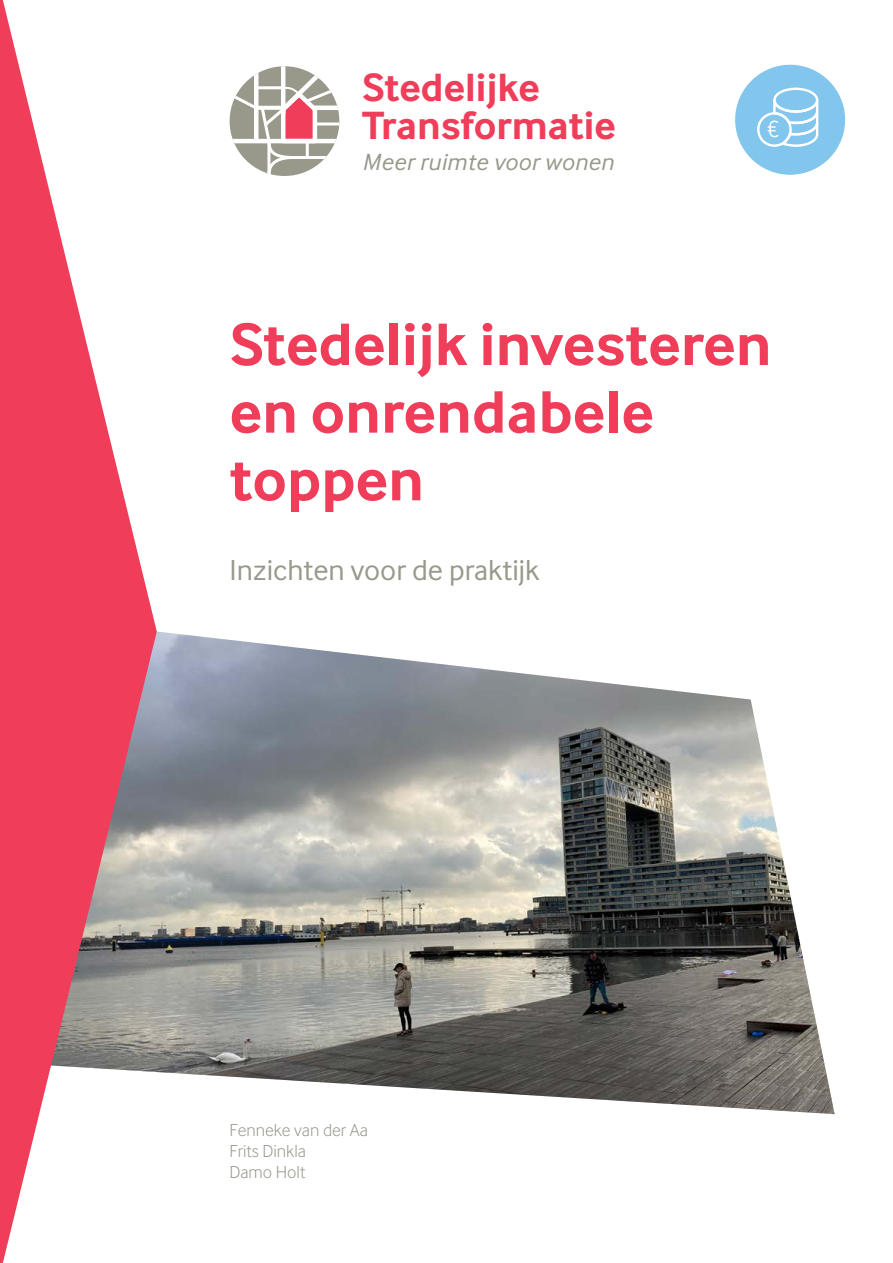
<style>
.page{position:relative;width:893px;height:1263px;background:#fff}
.page>*{position:absolute;margin:0;border:0;box-sizing:border-box;transform-origin:0 0}
.t1{font:700 61.95px/67.7px "Inter Face";color:#ef3d5a}
.t2{font:700 40.95px/37.8px "Inter Face";color:#ef3d5a}
.t3{font:30px "Inter Face";color:#98988b}
.t4{font:italic 24.3px "Inter Face";letter-spacing:.015em;color:#98988b}
.t5{font:300 18px/21px "Inter Face";color:#98988b}
</style>
<div class="page">
<img style="left:157px;top:631px;width:678px;height:483px">
<svg style="left:0;top:0;width:157px;height:1263px;fill:#ef3d5a"></svg>
<svg style="left:230px;top:66px;width:109px;height:110px"></svg>
<svg style="left:735px;top:64px;width:111px;height:111px"></svg>
<p class="t2" style="left:362px;top:68px;width:255px">Stedelijke<br>Transformatie</p>
<p class="t4" style="left:362px;top:148px;width:253px">Meer ruimte voor wonen</p>
<p class="t1" style="left:230px;top:310px;width:544px">Stedelijk investeren en onrendabele toppen</p>
<p class="t3" style="left:230px;top:553px;width:311px">Inzichten voor de praktijk</p>
<p class="t5" style="left:230px;top:1119px;width:140px">Fenneke van der Aa<br>Frits Dinkla<br>Damo Holt</p>
</div>
